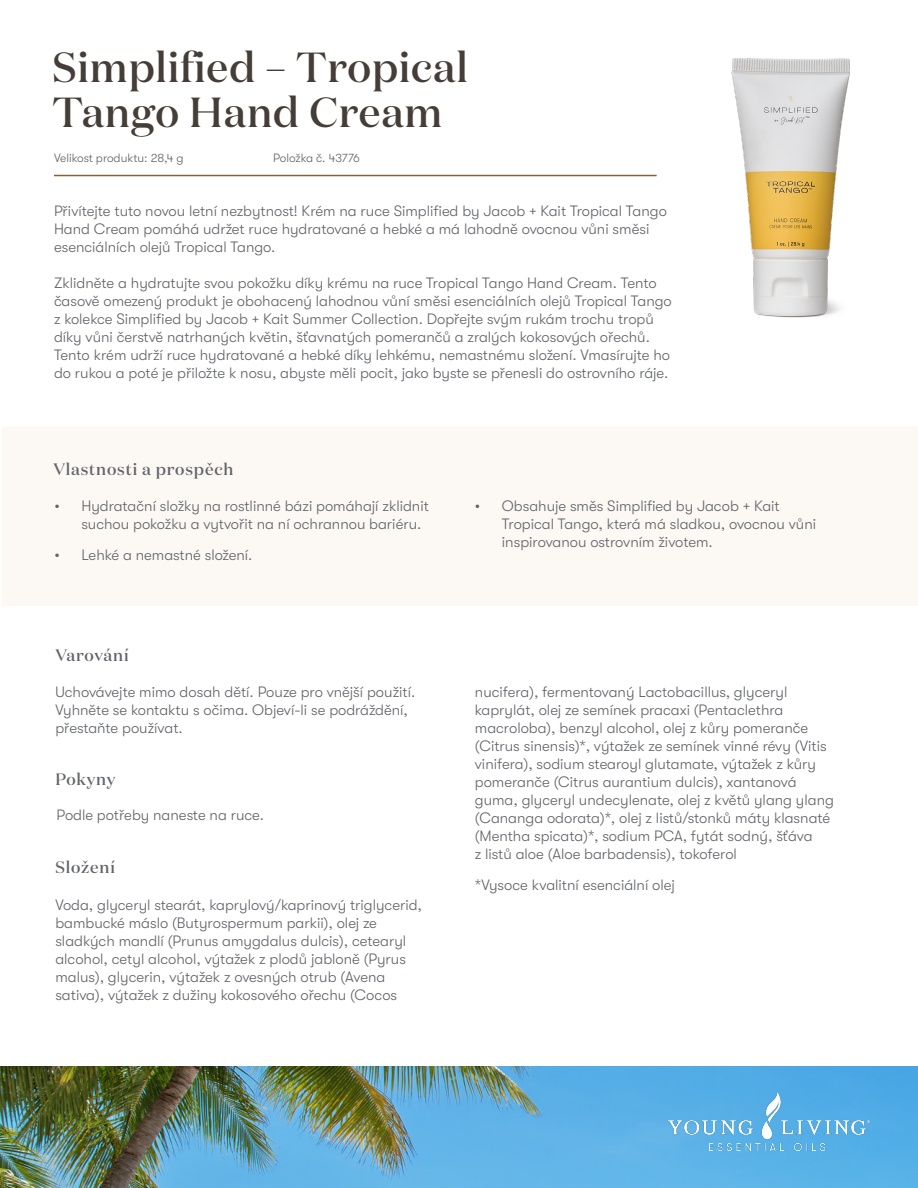
<style>
.page{position:relative;width:918px;height:1188px;background:#fff}
.page>*{position:absolute;margin:0;border:0;box-sizing:border-box;transform-origin:0 0}
.t1{font:500 42px/45px "Domaine Display";letter-spacing:.02em;color:#453d37}
.t2{font:500 16.5px "Domaine Display";letter-spacing:.05em;color:#61646a}
.t3{font:300 15px/18px "GT Walsheim Pro";color:#61646a}
.t4{font:300 12px "GT Walsheim Pro";color:#61646a}
</style>
<div class="page">
<img style="left:0;top:1067px;width:918px;height:121px">
<div style="left:2px;top:427px;width:916px;height:179px;background:#fcf8f4"></div>
<img style="left:669px;top:1093px;width:200px;height:58px">
<hr style="left:54px;top:175px;width:603px;height:1px;background:#80623b">
<img style="left:612px;top:58px;width:238px;height:260px">
<h1 class="t1" style="left:52px;top:44px;width:417px">Simplified – Tropical<br>Tango Hand Cream</h1>
<p class="t4" style="left:54px;top:151px;width:131px">Velikost produktu: 28,4 g</p>
<p class="t4" style="left:273px;top:151px;width:88px">Položka č. 43776</p>
<p class="t3" style="left:54px;top:202px;width:614px">Přivítejte tuto novou letní nezbytnost! Krém na ruce Simplified by Jacob + Kait Tropical Tango<br>Hand Cream pomáhá udržet ruce hydratované a hebké a má lahodně ovocnou vůni směsi esenciálních olejů Tropical Tango.</p>
<p class="t3" style="left:54px;top:274px;width:619px">Zklidněte a hydratujte svou pokožku díky krému na ruce Tropical Tango Hand Cream. Tento časově omezený produkt je obohacený lahodnou vůní směsi esenciálních olejů Tropical Tango z kolekce Simplified by Jacob + Kait Summer Collection. Dopřejte svým rukám trochu tropů díky vůni čerstvě natrhaných květin, šťavnatých pomerančů a zralých kokosových ořechů.<br>Tento krém udrží ruce hydratované a hebké díky lehkému, nemastnému složení. Vmasírujte ho do rukou a poté je přiložte k nosu, abyste měli pocit, jako byste se přenesli do ostrovního ráje.</p>
<p class="t2" style="left:53px;top:459px;width:182px">Vlastnosti a prospěch</p>
<p class="t3" style="left:81px;top:497px;width:349px;text-indent:-27px">• Hydratační složky na rostlinné bázi pomáhají zklidnit suchou pokožku a vytvořit na ní ochrannou bariéru.</p>
<p class="t3" style="left:54px;top:546px;width:200px">• Lehké a nemastné složení.</p>
<p class="t2" style="left:55px;top:645px;width:75px">Varování</p>
<p class="t3" style="left:55px;top:683px;width:362px">Uchovávejte mimo dosah dětí. Pouze pro vnější použití.<br>Vyhněte se kontaktu s očima. Objeví-li se podráždění, přestaňte používat.</p>
<p class="t2" style="left:55px;top:769px;width:62px">Pokyny</p>
<p class="t3" style="left:56px;top:806px;width:209px">Podle potřeby naneste na ruce.</p>
<p class="t2" style="left:55px;top:857px;width:61px">Složení</p>
<p class="t3" style="left:55px;top:896px;width:368px">Voda, glyceryl stearát, kaprylový/kaprinový triglycerid, bambucké máslo (Butyrospermum parkii), olej ze sladkých mandlí (Prunus amygdalus dulcis), cetearyl alcohol, cetyl alcohol, výtažek z plodů jabloně (Pyrus malus), glycerin, výtažek z ovesných otrub (Avena sativa), výtažek z dužiny kokosového ořechu (Cocos</p>
<p class="t3" style="left:502px;top:497px;width:316px;text-indent:-27px">• Obsahuje směs Simplified by Jacob + Kait<br>Tropical Tango, která má sladkou, ovocnou vůni inspirovanou ostrovním životem.</p>
<p class="t3" style="left:475px;top:683px;width:361px">nucifera), fermentovaný Lactobacillus, glyceryl kaprylát, olej ze semínek pracaxi (Pentaclethra macroloba), benzyl alcohol, olej z kůry pomeranče (Citrus sinensis)*, výtažek ze semínek vinné révy (Vitis vinifera), sodium stearoyl glutamate, výtažek z kůry pomeranče (Citrus aurantium dulcis), xantanová guma, glyceryl undecylenate, olej z květů ylang ylang (Cananga odorata)*, olej z listů/stonků máty klasnaté (Mentha spicata)*, sodium PCA, fytát sodný, šťáva<br>z listů aloe (Aloe barbadensis), tokoferol</p>
<p class="t3" style="left:475px;top:876px;width:201px">*Vysoce kvalitní esenciální olej</p>
</div>
